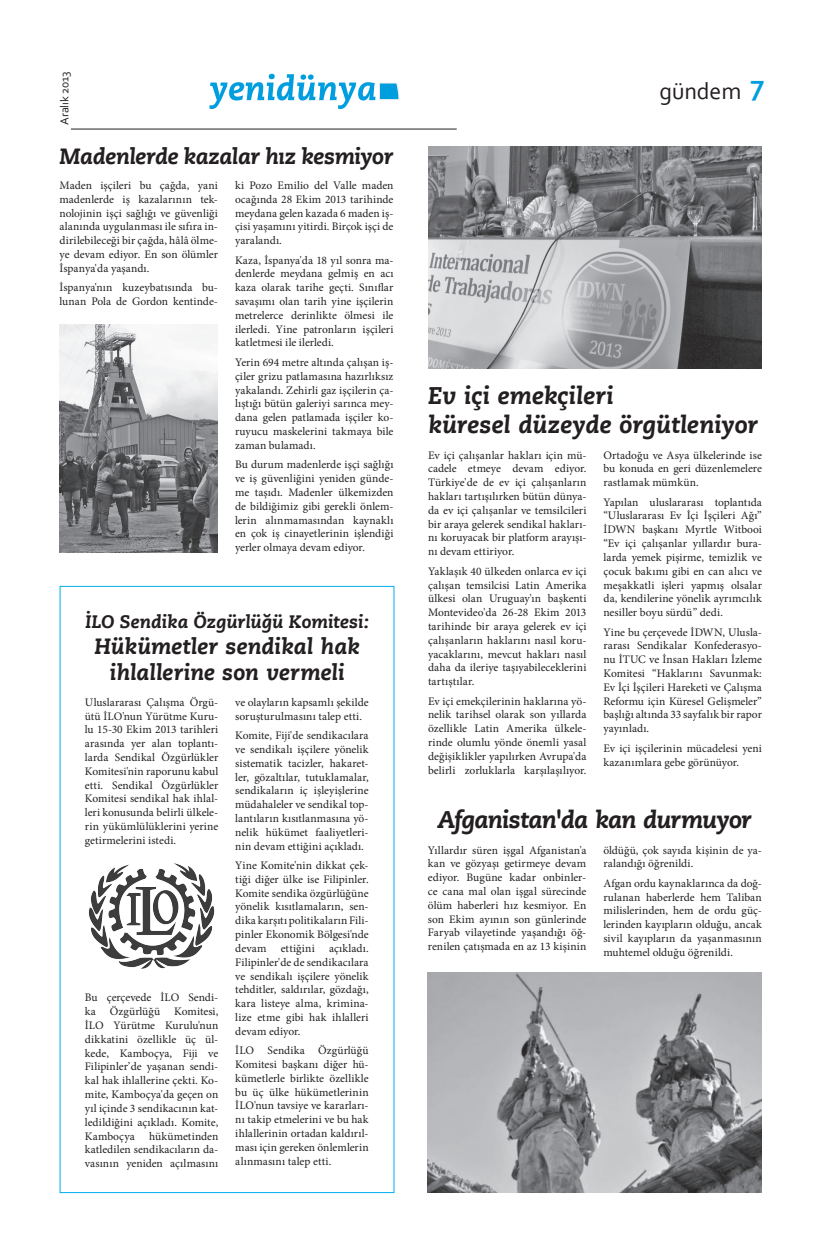
<style>
.page{position:relative;width:821px;height:1253px;background:#fff}
.page>*{position:absolute;margin:0;border:0;box-sizing:border-box;transform-origin:0 0}
.t1{font:700 30px "Corbel";color:#009ddf}
.t2{font:italic 800 24px/28.8px "Caecilia LT Std 86";letter-spacing:-.005em;color:#231f20}
.t3{font:italic 800 24px "Caecilia LT Std 86";letter-spacing:-.035em;color:#231f20}
.t4{font:24px "Corbel";letter-spacing:-.01em;color:#231f20}
.t5{font:italic 800 22px/26.4px "Caecilia LT Std 86";letter-spacing:-.005em;color:#231f20;text-align:center}
.t6{font:italic 800 18px "Caecilia LT Std 86";color:#231f20}
.t7{font:12px "Corbel";letter-spacing:-.005em;color:#231f20}
.t8{font:11.5px/13.8px "Minion Pro";letter-spacing:.005em;color:#231f20;text-align:justify}
</style>
<div class="page">
<hr style="left:71px;top:129px;width:385px;height:1px;background:#231f20">
<svg style="left:209px;top:74px;width:190px;height:35px"></svg>
<img style="left:60px;top:325px;width:158px;height:227px">
<img style="left:88px;top:863px;width:127px;height:106px">
<img style="left:428px;top:147px;width:333px;height:222px">
<img style="left:428px;top:972px;width:333px;height:220px">
<p class="t7" style="left:57px;top:125px;width:55px;rotate:-90deg">Aralık 2013</p>
<h3 class="t5" style="left:60px;top:143px;width:335px">Madenlerde kazalar hız kesmiyor</h3>
<h2 class="t4" style="left:659px;top:76px;width:83px">gündem</h2>
<h1 class="t1" style="left:749px;top:66px;width:16px">7</h1>
<p class="t8" style="left:60px;top:178px;width:160px">Maden işçileri bu çağda, yani madenlerde iş kazalarının tek&shy;nolojinin işçi sağlığı ve güvenliği alanında uygulanması ile sıfıra in&shy;dirilebileceği bir çağda, hâlâ ölme&shy;ye devam ediyor. En son ölümler İspanya'da yaşandı.</p>
<p class="t8" style="left:60px;top:281px;width:160px">İspanya'nın kuzeybatısında bu&shy;lunan Pola de Gordon kentinde-</p>
<p class="t8" style="left:235px;top:178px;width:160px">ki Pozo Emilio del Valle maden ocağında 28 Ekim 2013 tarihinde meydana gelen kazada 6 maden iş&shy;çisi yaşamını yitirdi. Birçok işçi de yaralandı.</p>
<p class="t8" style="left:235px;top:253px;width:160px">Kaza, İspanya'da 18 yıl sonra ma&shy;denlerde meydana gelmiş en acı kaza olarak tarihe geçti. Sınıflar savaşımı olan tarih yine işçilerin metrelerce derinlikte ölmesi ile ilerledi. Yine patronların işçileri katletmesi ile ilerledi.</p>
<p class="t8" style="left:235px;top:355px;width:160px">Yerin 694 metre altında çalışan iş&shy;çiler grizu patlamasına hazırlıksız yakalandı. Zehirli gaz işçilerin ça&shy;lıştığı bütün galeriyi sarınca mey&shy;dana gelen patlamada işçiler ko&shy;ruyucu maskelerini takmaya bile zaman bulamadı.</p>
<p class="t8" style="left:235px;top:458px;width:160px">Bu durum madenlerde işçi sağlığı ve iş güvenliğini yeniden günde&shy;me taşıdı. Madenler ülkemizden de bildiğimiz gibi gerekli önlem&shy;lerin alınmamasından kaynaklı en çok iş cinayetlerinin işlendiği yerler olmaya devam ediyor.</p>
<p class="t8" style="left:428px;top:448px;width:160px">Ev içi çalışanlar hakları için mü&shy;cadele etmeye devam ediyor.<br>Türkiye'de de ev içi çalışanların hakları tartışılırken bütün dünya&shy;da ev içi çalışanlar ve temsilcileri bir araya gelerek sendikal hakları&shy;nı koruyacak bir platform arayışı&shy;nı devam ettiriyor.</p>
<p class="t8" style="left:428px;top:564px;width:160px">Yaklaşık 40 ülkeden onlarca ev içi çalışan temsilcisi Latin Amerika ülkesi olan Uruguay'ın başkenti Montevideo'da 26-28 Ekim 2013 tarihinde bir araya gelerek ev içi çalışanların haklarını nasıl koru&shy;yacaklarını, mevcut hakları nasıl daha da ileriye taşıyabileceklerini tartıştılar.</p>
<p class="t8" style="left:428px;top:694px;width:160px">Ev içi emekçilerinin haklarına yö&shy;nelik tarihsel olarak son yıllarda özellikle Latin Amerika ülkele&shy;rinde olumlu yönde önemli yasal değişiklikler yapılırken Avrupa'da belirli zorluklarla karşılaşılıyor.</p>
<h2 class="t2" style="left:428px;top:381px;width:331px">Ev içi emekçileri<br>küresel düzeyde örgütleniyor</h2>
<p class="t8" style="left:603px;top:448px;width:160px">Ortadoğu ve Asya ülkelerinde ise bu konuda en geri düzenlemelere rastlamak mümkün.</p>
<p class="t8" style="left:603px;top:495px;width:160px">Yapılan uluslararası toplantıda “Uluslararası Ev İçi İşçileri Ağı” İDWN başkanı Myrtle Witbooi “Ev içi çalışanlar yıllardır bura&shy;larda yemek pişirme, temizlik ve çocuk bakımı gibi en can alıcı ve meşakkatli işleri yapmış olsalar da, kendilerine yönelik ayrımcılık nesiller boyu sürdü” dedi.</p>
<p class="t8" style="left:603px;top:625px;width:160px">Yine bu çerçevede İDWN, Ulusla&shy;rarası Sendikalar Konfederasyo&shy;nu İTUC ve İnsan Hakları İzleme Komitesi “Haklarını Savunmak:<br>Ev İçi İşçileri Hareketi ve Çalışma Reformu için Küresel Gelişmeler” başlığı altında 33 sayfalık bir rapor yayınladı.</p>
<p class="t8" style="left:603px;top:741px;width:160px">Ev içi işçilerinin mücadelesi yeni kazanımlara gebe görünüyor.</p>
<h3 class="t6" style="left:85px;top:610px;width:285px">İLO Sendika Özgürlüğü Komitesi:</h3>
<h3 class="t5" style="left:95px;top:633px;width:267px">Hükümetler sendikal hak ihlallerine son vermeli</h3>
<p class="t8" style="left:85px;top:695px;width:135px">Uluslararası Çalışma Örgü&shy;ütü İLO'nun Yürütme Kuru&shy;lu 15-30 Ekim 2013 tarihleri arasında yer alan toplantı&shy;larda Sendikal Özgürlükler Komitesi'nin raporunu kabul etti. Sendikal Özgürlükler Komitesi sendikal hak ihlal&shy;leri konusunda belirli ülkele&shy;rin yükümlülüklerini yerine getirmelerini istedi.</p>
<p class="t8" style="left:235px;top:695px;width:135px">ve olayların kapsamlı şekilde soruşturulmasını talep etti.</p>
<p class="t8" style="left:235px;top:728px;width:135px">Komite, Fiji'de sendikacılara ve sendikalı işçilere yönelik sistematik tacizler, hakaret&shy;ler, gözaltılar, tutuklamalar, sendikaların iç işleyişlerine müdahaleler ve sendikal top&shy;lantıların kısıtlanmasına yö&shy;nelik hükümet faaliyetleri&shy;nin devam ettiğini açıkladı.</p>
<p class="t8" style="left:235px;top:858px;width:135px">Yine Komite'nin dikkat çek&shy;tiği diğer ülke ise Filipinler.<br>Komite sendika özgürlüğüne yönelik kısıtlamaların, sen&shy;dika karşıtı politikaların Fili&shy;pinler Ekonomik Bölgesi'nde devam ettiğini açıkladı.<br>Filipinler'de de sendikacılara ve sendikalı işçilere yönelik tehditler, saldırılar, gözdağı, kara listeye alma, krimina&shy;lize etme gibi hak ihlalleri devam ediyor.</p>
<p class="t8" style="left:235px;top:1043px;width:135px">İLO Sendika Özgürlüğü Komitesi başkanı diğer hü&shy;kümetlerle birlikte özellikle bu üç ülke hükümetlerinin İLO'nun tavsiye ve kararları&shy;nı takip etmelerini ve bu hak ihlallerinin ortadan kaldırıl&shy;ması için gereken önlemlerin alınmasını talep etti.</p>
<h2 class="t3" style="left:437px;top:804px;width:315px">Afganistan'da kan durmuyor</h2>
<p class="t8" style="left:428px;top:843px;width:160px">Yıllardır süren işgal Afganistan'a kan ve gözyaşı getirmeye devam ediyor. Bugüne kadar onbinler&shy;ce cana mal olan işgal sürecinde ölüm haberleri hız kesmiyor. En son Ekim ayının son günlerinde Faryab vilayetinde yaşandığı öğ&shy;renilen çatışmada en az 13 kişinin</p>
<p class="t8" style="left:603px;top:843px;width:160px">öldüğü, çok sayıda kişinin de ya&shy;ralandığı öğrenildi.</p>
<p class="t8" style="left:603px;top:876px;width:160px">Afgan ordu kaynaklarınca da doğ&shy;rulanan haberlerde hem Taliban milislerinden, hem de ordu güç&shy;lerinden kayıpların olduğu, ancak sivil kayıpların da yaşanmasının muhtemel olduğu öğrenildi.</p>
<p class="t8" style="left:85px;top:990px;width:135px">Bu çerçevede İLO Sendi&shy;ka Özgürlüğü Komitesi, İLO Yürütme Kurulu'nun dikkatini özellikle üç ül&shy;kede, Kamboçya, Fiji ve Filipinler’de yaşanan sendi&shy;kal hak ihlallerine çekti. Ko&shy;mite, Kamboçya'da geçen on yıl içinde 3 sendikacının kat&shy;ledildiğini açıkladı. Komite, Kamboçya</p>
<p class="t8" style="left:85px;top:1128px;width:135px;text-indent:64px">hükümetinden katledilen sendikacıların da&shy;vasının yeniden açılmasını</p>
</div>
